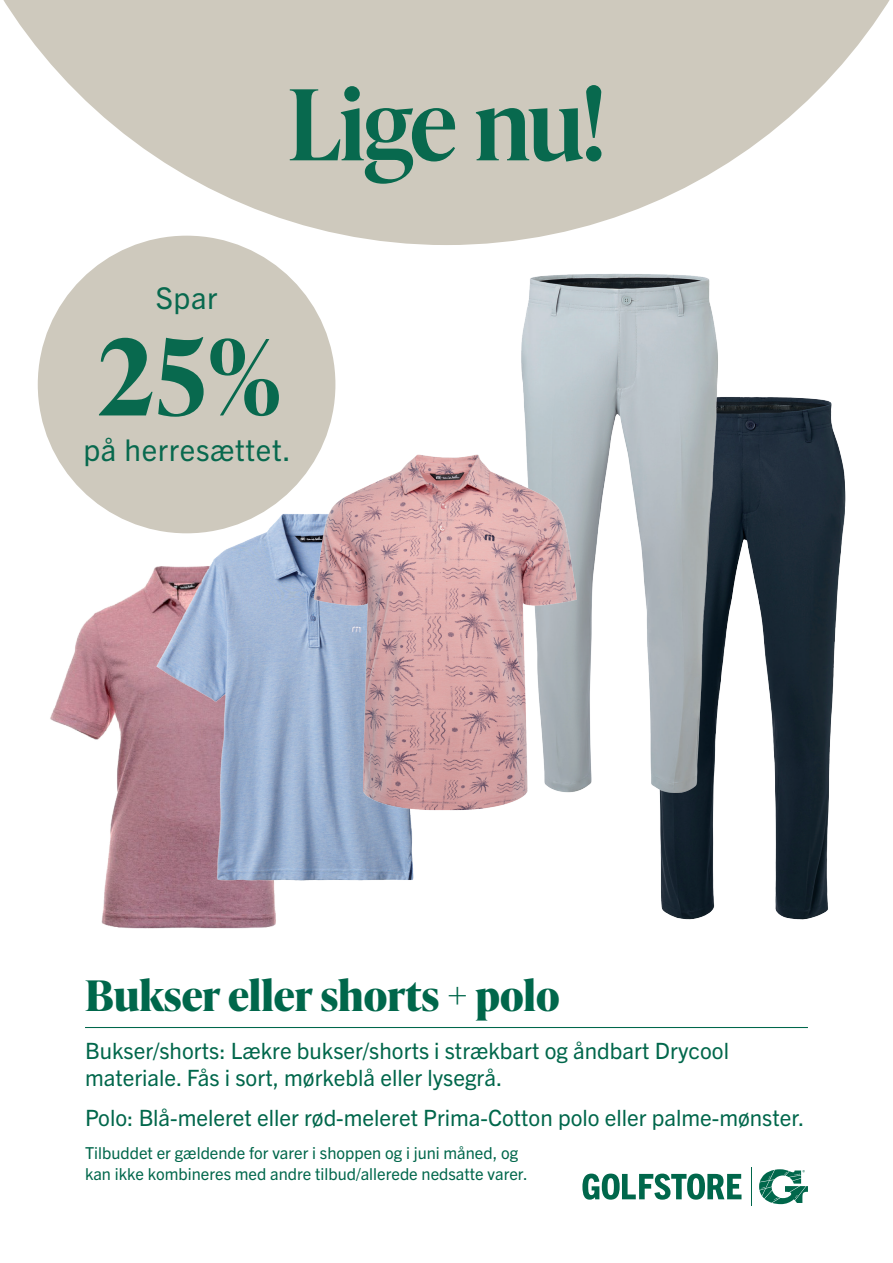
<style>
.page{position:relative;width:893px;height:1263px;background:#fff}
.page>*{position:absolute;margin:0;border:0;box-sizing:border-box;transform-origin:0 0}
.t1{font:700 105px "Ivy Presto Headline";color:#08694e}
.t2{font:600 97.5px "Ivy Presto Headline";letter-spacing:-.02em;color:#08694e}
.t3{font:700 42px "Ivy Presto Headline";color:#00674b}
.t4{font:30px "Trade Gothic Next LT Pro";letter-spacing:.02em;color:#08694e}
.t5{font:22.5px/27px "Trade Gothic Next LT Pro";color:#00674b}
.t6{font:16.5px/21px "Trade Gothic Next LT Pro";color:#00674b}
</style>
<div class="page">
<svg style="left:3px;top:0;width:887px;height:245px;fill:#cec9bd"></svg>
<svg style="left:759px;top:1169px;width:49px;height:35px"></svg>
<hr style="left:751px;top:1167px;width:1px;height:39px;background:#00674b">
<svg style="left:582px;top:1173px;width:159px;height:27px"></svg>
<hr style="left:85px;top:1027px;width:723px;height:1px;background:#00674b">
<div style="left:38px;top:236px;width:297px;height:297px;background:#cec9bd;border-radius:50%"></div>
<img style="left:660px;top:397px;width:186px;height:523px">
<img style="left:50px;top:584px;width:226px;height:345px">
<img style="left:521px;top:273px;width:212px;height:531px">
<img style="left:147px;top:498px;width:267px;height:398px">
<img style="left:302px;top:438px;width:289px;height:387px">
<h2 class="t2" style="left:288px;top:55px;width:318px">Lige nu!</h2>
<h3 class="t4" style="left:156px;top:278px;width:63px">Spar</h3>
<h1 class="t1" style="left:98px;top:301px;width:184px">25%</h1>
<h3 class="t4" style="left:83px;top:430px;width:209px">på herresættet.</h3>
<h3 class="t3" style="left:85px;top:965px;width:476px">Bukser eller shorts + polo</h3>
<p class="t5" style="left:85px;top:1035px;width:645px">Bukser/shorts: Lækre bukser/shorts i strækbart og åndbart Drycool materiale. Fås i sort, mørkeblå eller lysegrå.</p>
<p class="t5" style="left:85px;top:1102px;width:721px">Polo: Blå-meleret eller rød-meleret Prima-Cotton polo eller palme-mønster.</p>
<p class="t6" style="left:85px;top:1142px;width:444px">Tilbuddet er gældende for varer i shoppen og i juni måned, og kan ikke kombineres med andre tilbud/allerede nedsatte varer.</p>
</div>
